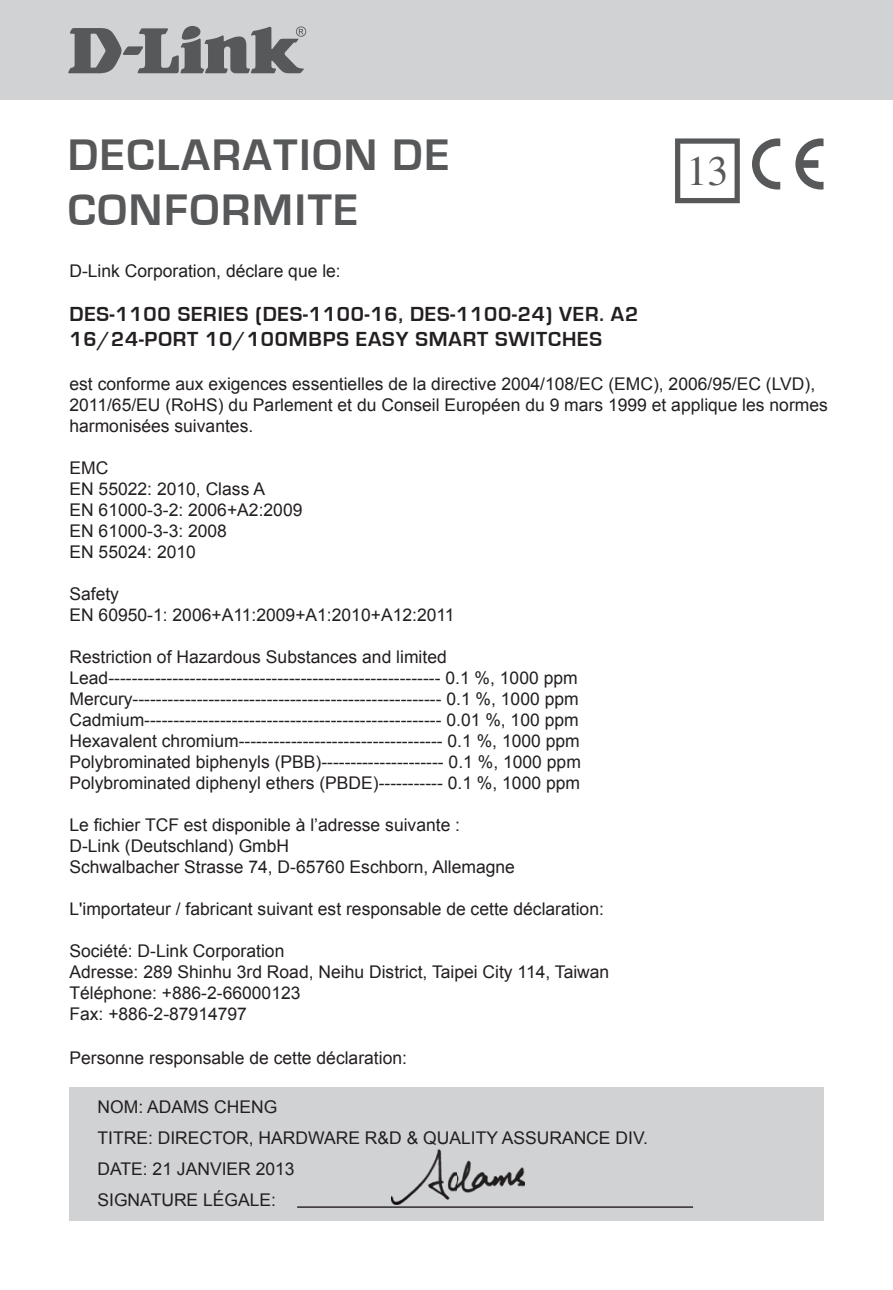
<style>
.page{position:relative;width:893px;height:1290px;background:#fff}
.page>*{position:absolute;margin:0;border:0;box-sizing:border-box;transform-origin:0 0}
.t1{font:700 45.5px/54.6px "Eurostile";letter-spacing:.04em;color:#57585a}
.t2{font:42px "Times";color:#57585a}
.t3{font:700 21px "Eurostile";letter-spacing:.04em;color:#231f20}
.t4{font:17.5px/21px "Arial";color:#231f20}
</style>
<div class="page">
<div style="left:0;top:0;width:893px;height:99px;background:#d1d2d4"></div>
<svg style="left:68px;top:26px;width:238px;height:48px"></svg>
<div style="left:69px;top:1086px;width:754px;height:134px;background:#d1d2d4"></div>
<hr style="left:297px;top:1206px;width:396px;height:2px;background:#231f20">
<img style="left:391px;top:1150px;width:134px;height:54px">
<svg style="left:675px;top:138px;width:65px;height:65px"></svg>
<svg style="left:795px;top:138px;width:28px;height:52px"></svg>
<svg style="left:752px;top:138px;width:28px;height:52px"></svg>
<h1 class="t1" style="left:68px;top:129px;width:383px">DECLARATION DE<br>CONFORMITE</h1>
<h2 class="t2" style="left:686px;top:148px;width:43px">13</h2>
<p class="t4" style="left:69px;top:260px;width:273px">D-Link Corporation, déclare que le:</p>
<p class="t3" style="left:69px;top:303px;width:121px">DES-1100 SERIES</p>
<p class="t3" style="left:255px;top:303px;width:384px">(DES-1100-16, DES-1100-24) VER. A2</p>
<p class="t3" style="left:69px;top:328px;width:103px">16/24-PORT</p>
<p class="t3" style="left:205px;top:328px;width:178px">10/100MBPS EASY</p>
<p class="t3" style="left:415px;top:328px;width:29px">SMART</p>
<p class="t3" style="left:495px;top:328px;width:95px">SWITCHES</p>
<p class="t4" style="left:69px;top:374px;width:760px">est conforme aux exigences essentielles de la directive 2004/108/EC (EMC), 2006/95/EC (LVD),<br>2011/65/EU (RoHS) du Parlement et du Conseil Européen du 9 mars 1999 et applique les normes harmonisées suivantes.</p>
<p class="t4" style="left:69px;top:458px;width:234px">EMC<br>EN 55022: 2010, Class A<br>EN 61000-3-2: 2006+A2:2009<br>EN 61000-3-3: 2008<br>EN 55024: 2010</p>
<p class="t4" style="left:69px;top:584px;width:387px">Safety<br>EN 60950-1: 2006+A11:2009+A1:2010+A12:2011</p>
<p class="t4" style="left:69px;top:647px;width:513px">Restriction of Hazardous Substances and limited Lead--------------------------------------------------------- 0.1 %, 1000 ppm Mercury----------------------------------------------------- 0.1 %, 1000 ppm Cadmium--------------------------------------------------- 0.01 %, 100 ppm Hexavalent chromium----------------------------------- 0.1 %, 1000 ppm Polybrominated biphenyls (PBB)--------------------- 0.1 %, 1000 ppm Polybrominated diphenyl ethers (PBDE)----------- 0.1 %, 1000 ppm</p>
<p class="t4" style="left:69px;top:815px;width:447px">Le fichier TCF est disponible à l’adresse suivante :<br>D-Link (Deutschland) GmbH<br>Schwalbacher Strasse 74, D-65760 Eschborn, Allemagne</p>
<p class="t4" style="left:69px;top:899px;width:536px">L'importateur / fabricant suivant est responsable de cette déclaration:</p>
<p class="t4" style="left:69px;top:941px;width:541px">Société: D-Link Corporation<br>Adresse: 289 Shinhu 3rd Road, Neihu District, Taipei City 114, Taiwan Téléphone: +886-2-66000123<br>Fax: +886-2-87914797</p>
<p class="t4" style="left:69px;top:1047px;width:339px">Personne responsable de cette déclaration:</p>
<p class="t4" style="left:98px;top:1091px;width:552px;line-height:30.8px">NOM: ADAMS CHENG<br>TITRE: DIRECTOR, HARDWARE R&amp;D &amp; QUALITY ASSURANCE DIV.<br>DATE: 21 janvier</p>
<p class="t4" style="left:98px;top:1153px;width:199px;line-height:30.8px;text-indent:158px">2013<br>SIGNATURE LÉGALE:</p>
</div>
